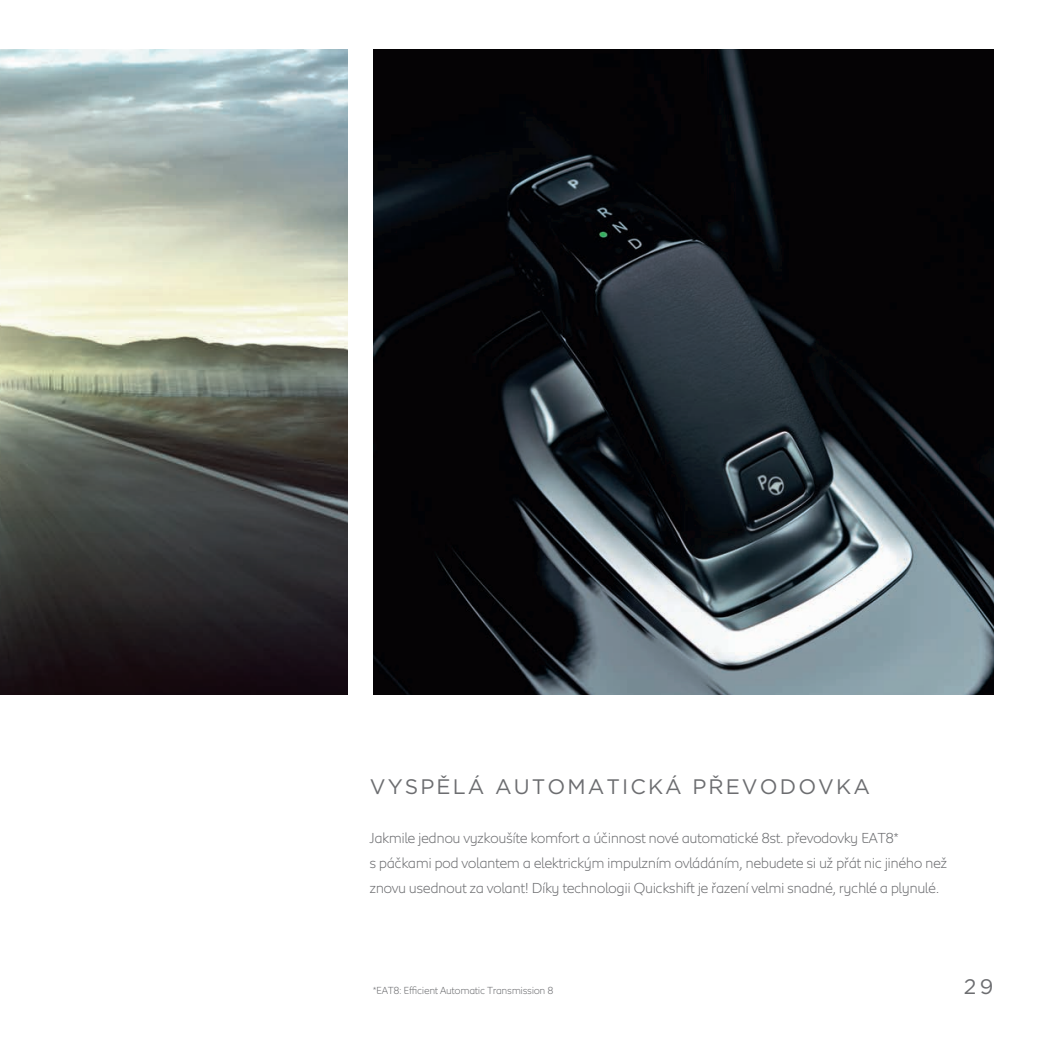
<style>
.page{position:relative;width:1042px;height:1040px;background:#fff}
.page>*{position:absolute;margin:0;border:0;box-sizing:border-box;transform-origin:0 0}
.t1{font:21px "Gotham";letter-spacing:.1em;color:#6c6d70}
.t2{font:300 14.88px/24.8px "Peugeot";letter-spacing:-.035em;color:#6c6d70}
.t3{font:300 10.5px "Peugeot";letter-spacing:-.035em;color:#6c6d70}
</style>
<div class="page">
<img style="left:373px;top:49px;width:620px;height:645px">
<img style="left:0;top:49px;width:348px;height:645px">
<h1 class="t1" style="left:370px;top:773px;width:501px">VYSPĚLÁ AUTOMATICKÁ PŘEVODOVKA</h1>
<p class="t2" style="left:369px;top:824px;width:579px">Jakmile jednou vyzkoušíte komfort a účinnost nové automatické 8st. převodovky EAT8*<br>s páčkami pod volantem a elektrickým impulzním ovládáním, nebudete si už přát nic jiného než znovu usednout za volant! Díky technologii Quickshift je řazení velmi snadné, rychlé a plynulé.</p>
<p class="t3" style="left:373px;top:983px;width:182px">*EAT8: Efficient Automatic Transmission 8</p>
<h1 class="t1" style="left:963px;top:972px;width:31px">29</h1>
</div>
